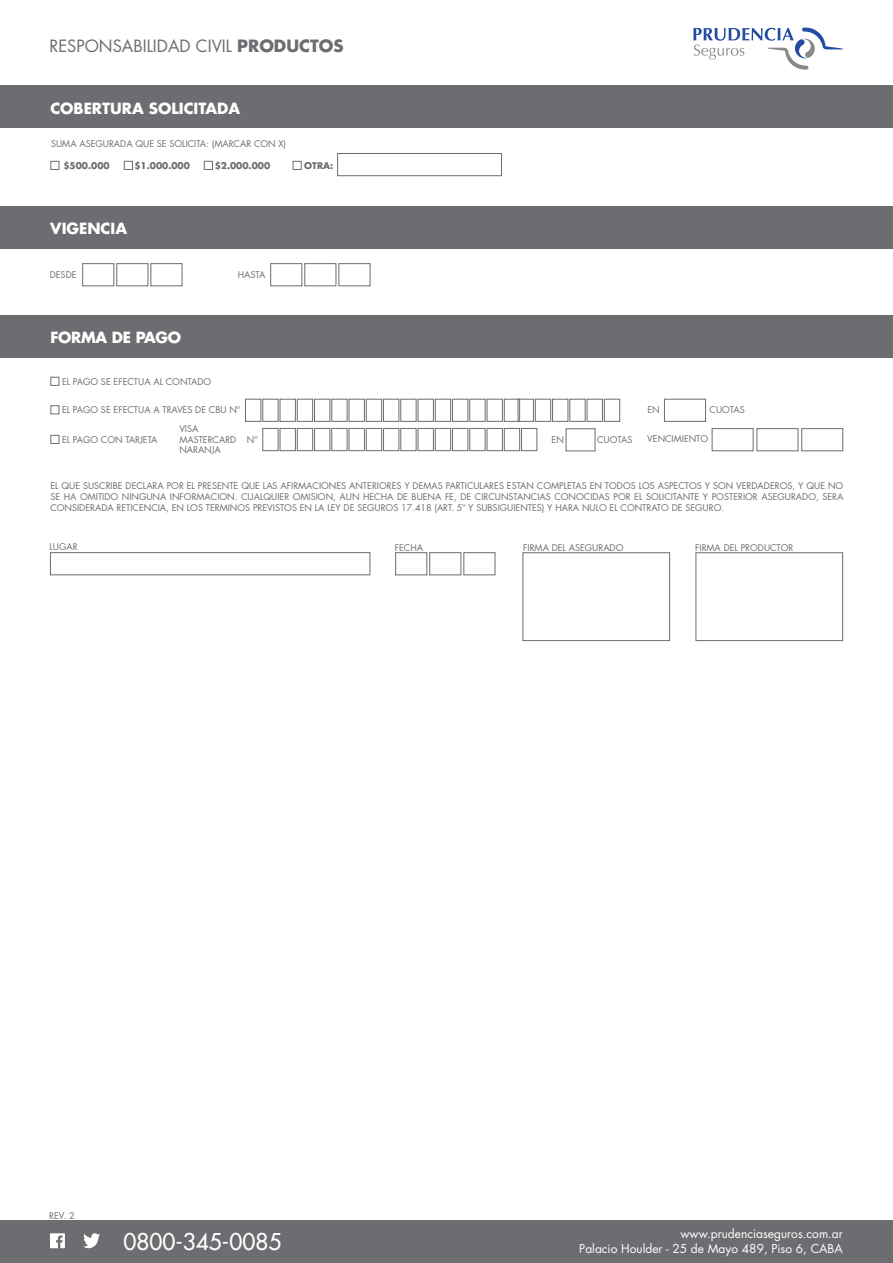
<style>
.page{position:relative;width:893px;height:1263px;background:#fff}
.page>*{position:absolute;margin:0;border:0;box-sizing:border-box;transform-origin:0 0}
.t1{font:500 22.5px "Futura Std";color:#fff}
.t2{font:16.5px "Futura Std";color:#6c6d70}
.t3{font:700 15px "Futura Std";color:#fff}
.t4{font:700 15px "Futura Std";letter-spacing:-.02em;color:#fff}
.t5{font:12px "Futura Std";color:#fff}
.t6{font:9px/10.6px "Futura Std";color:#6c6d70}
.t7{font:700 9px "Futura Std";color:#6c6d70}
.s1{font-weight:700}
</style>
<div class="page">
<div style="left:0;top:1220px;width:893px;height:43px;background:#6c6d70"></div>
<svg style="left:83px;top:1233px;width:17px;height:15px"></svg>
<svg style="left:50px;top:1233px;width:15px;height:15px"></svg>
<svg style="left:693px;top:28px;width:150px;height:42px"></svg>
<div style="left:0;top:86px;width:893px;height:42px;background:#6c6d70"></div>
<div style="left:0;top:315px;width:893px;height:43px;background:#6c6d70"></div>
<div style="left:50px;top:552px;width:320px;height:23px;border:1px solid #6c6d70"></div>
<div style="left:395px;top:552px;width:32px;height:23px;border:1px solid #6c6d70"></div>
<div style="left:430px;top:552px;width:31px;height:23px;border:1px solid #6c6d70"></div>
<div style="left:464px;top:552px;width:31px;height:23px;border:1px solid #6c6d70"></div>
<div style="left:696px;top:552px;width:147px;height:89px;border:1px solid #6c6d70"></div>
<div style="left:523px;top:552px;width:147px;height:89px;border:1px solid #6c6d70"></div>
<div style="left:263px;top:428px;width:15px;height:23px;border:1px solid #6c6d70"></div>
<div style="left:280px;top:428px;width:16px;height:23px;border:1px solid #6c6d70"></div>
<div style="left:297px;top:428px;width:16px;height:23px;border:1px solid #6c6d70"></div>
<div style="left:314px;top:428px;width:16px;height:23px;border:1px solid #6c6d70"></div>
<div style="left:332px;top:428px;width:15px;height:23px;border:1px solid #6c6d70"></div>
<div style="left:349px;top:428px;width:16px;height:23px;border:1px solid #6c6d70"></div>
<div style="left:366px;top:428px;width:16px;height:23px;border:1px solid #6c6d70"></div>
<div style="left:383px;top:428px;width:16px;height:23px;border:1px solid #6c6d70"></div>
<div style="left:401px;top:428px;width:15px;height:23px;border:1px solid #6c6d70"></div>
<div style="left:418px;top:428px;width:16px;height:23px;border:1px solid #6c6d70"></div>
<div style="left:435px;top:428px;width:16px;height:23px;border:1px solid #6c6d70"></div>
<div style="left:452px;top:428px;width:16px;height:23px;border:1px solid #6c6d70"></div>
<div style="left:470px;top:428px;width:15px;height:23px;border:1px solid #6c6d70"></div>
<div style="left:487px;top:428px;width:16px;height:23px;border:1px solid #6c6d70"></div>
<div style="left:504px;top:428px;width:16px;height:23px;border:1px solid #6c6d70"></div>
<div style="left:521px;top:428px;width:16px;height:23px;border:1px solid #6c6d70"></div>
<div style="left:245px;top:399px;width:16px;height:23px;border:1px solid #6c6d70"></div>
<div style="left:263px;top:399px;width:15px;height:23px;border:1px solid #6c6d70"></div>
<div style="left:280px;top:399px;width:16px;height:23px;border:1px solid #6c6d70"></div>
<div style="left:297px;top:399px;width:16px;height:23px;border:1px solid #6c6d70"></div>
<div style="left:314px;top:399px;width:16px;height:23px;border:1px solid #6c6d70"></div>
<div style="left:332px;top:399px;width:15px;height:23px;border:1px solid #6c6d70"></div>
<div style="left:349px;top:399px;width:16px;height:23px;border:1px solid #6c6d70"></div>
<div style="left:366px;top:399px;width:16px;height:23px;border:1px solid #6c6d70"></div>
<div style="left:383px;top:399px;width:16px;height:23px;border:1px solid #6c6d70"></div>
<div style="left:401px;top:399px;width:15px;height:23px;border:1px solid #6c6d70"></div>
<div style="left:418px;top:399px;width:16px;height:23px;border:1px solid #6c6d70"></div>
<div style="left:435px;top:399px;width:16px;height:23px;border:1px solid #6c6d70"></div>
<div style="left:452px;top:399px;width:16px;height:23px;border:1px solid #6c6d70"></div>
<div style="left:470px;top:399px;width:15px;height:23px;border:1px solid #6c6d70"></div>
<div style="left:487px;top:399px;width:16px;height:23px;border:1px solid #6c6d70"></div>
<div style="left:504px;top:399px;width:16px;height:23px;border:1px solid #6c6d70"></div>
<div style="left:518px;top:399px;width:16px;height:23px;border:1px solid #6c6d70"></div>
<div style="left:535px;top:399px;width:16px;height:23px;border:1px solid #6c6d70"></div>
<div style="left:552px;top:399px;width:16px;height:23px;border:1px solid #6c6d70"></div>
<div style="left:570px;top:399px;width:15px;height:23px;border:1px solid #6c6d70"></div>
<div style="left:587px;top:399px;width:16px;height:23px;border:1px solid #6c6d70"></div>
<div style="left:604px;top:399px;width:16px;height:23px;border:1px solid #6c6d70"></div>
<div style="left:664px;top:399px;width:42px;height:23px;border:1px solid #6c6d70"></div>
<div style="left:712px;top:428px;width:41px;height:23px;border:1px solid #6c6d70"></div>
<div style="left:757px;top:428px;width:41px;height:23px;border:1px solid #6c6d70"></div>
<div style="left:801px;top:428px;width:42px;height:23px;border:1px solid #6c6d70"></div>
<div style="left:51px;top:377px;width:8px;height:9px;border:1px solid #6c6d70"></div>
<div style="left:51px;top:161px;width:8px;height:9px;border:1px solid #6c6d70"></div>
<div style="left:124px;top:161px;width:9px;height:9px;border:1px solid #6c6d70"></div>
<div style="left:204px;top:161px;width:9px;height:9px;border:1px solid #6c6d70"></div>
<div style="left:293px;top:161px;width:8px;height:9px;border:1px solid #6c6d70"></div>
<div style="left:51px;top:405px;width:8px;height:9px;border:1px solid #6c6d70"></div>
<div style="left:51px;top:435px;width:8px;height:9px;border:1px solid #6c6d70"></div>
<div style="left:566px;top:428px;width:29px;height:23px;border:1px solid #6c6d70"></div>
<div style="left:337px;top:153px;width:165px;height:23px;border:1px solid #6c6d70"></div>
<div style="left:82px;top:263px;width:32px;height:23px;border:1px solid #6c6d70"></div>
<div style="left:117px;top:263px;width:31px;height:23px;border:1px solid #6c6d70"></div>
<div style="left:151px;top:263px;width:31px;height:23px;border:1px solid #6c6d70"></div>
<div style="left:270px;top:263px;width:32px;height:23px;border:1px solid #6c6d70"></div>
<div style="left:305px;top:263px;width:31px;height:23px;border:1px solid #6c6d70"></div>
<div style="left:339px;top:263px;width:31px;height:23px;border:1px solid #6c6d70"></div>
<div style="left:0;top:206px;width:893px;height:43px;background:#6c6d70"></div>
<h2 class="t2" style="left:49px;top:35px;width:296px">RESPONSABILIDAD CIVIL <span class="s1">PRODUCTOS</span></h2>
<h3 class="t3" style="left:50px;top:98px;width:191px">COBERTURA SOLICITADA</h3>
<p class="t6" style="left:51px;top:139px;width:237px">SUMA ASEGURADA QUE SE SOLICITA: (MARCAR CON X)</p>
<p class="t7" style="left:63px;top:160px;width:48px">$500.000</p>
<p class="t7" style="left:134px;top:160px;width:57px">$1.000.000</p>
<p class="t7" style="left:215px;top:160px;width:57px">$2.000.000</p>
<p class="t7" style="left:304px;top:160px;width:31px">OTRA:</p>
<h3 class="t3" style="left:50px;top:219px;width:78px">VIGENCIA</h3>
<p class="t6" style="left:50px;top:269px;width:28px">DESDE</p>
<p class="t6" style="left:238px;top:269px;width:29px">HASTA</p>
<h3 class="t4" style="left:50px;top:328px;width:132px">FORMA DE PAGO</h3>
<p class="t6" style="left:62px;top:376px;width:151px">EL PAGO SE EFECTUA AL CONTADO</p>
<p class="t6" style="left:62px;top:404px;width:179px">EL PAGO SE EFECTUA A TRAVES DE CBU Nº</p>
<p class="t6" style="left:647px;top:404px;width:14px">EN</p>
<p class="t6" style="left:710px;top:404px;width:37px">CUOTAS</p>
<p class="t6" style="left:552px;top:434px;width:14px">EN</p>
<p class="t6" style="left:597px;top:434px;width:37px">CUOTAS</p>
<p class="t6" style="left:179px;top:423px;width:59px">VISA<br>MASTERCARD<br>NARANJA</p>
<p class="t6" style="left:50px;top:481px;width:795px;text-align:justify">EL QUE SUSCRIBE DECLARA POR EL PRESENTE QUE LAS AFIRMACIONES ANTERIORES Y DEMAS PARTICULARES ESTAN COMPLETAS EN TODOS LOS ASPECTOS Y SON VERDADEROS, Y QUE NO SE HA OMITIDO NINGUNA INFORMACION. CUALQUIER OMISION, AUN HECHA DE BUENA FE, DE CIRCUNSTANCIAS CONOCIDAS POR EL SOLICITANTE Y POSTERIOR ASEGURADO, SERA CONSIDERADA RETICENCIA, EN LOS TERMINOS PREVISTOS EN LA LEY DE SEGUROS 17.418 (ART. 5º Y SUBSIGUIENTES) Y HARA NULO EL CONTRATO DE SEGURO.</p>
<p class="t6" style="left:647px;top:434px;width:63px">VENCIMIENTO</p>
<p class="t6" style="left:62px;top:434px;width:97px">EL PAGO CON TARJETA</p>
<p class="t6" style="left:247px;top:434px;width:12px">Nº</p>
<p class="t6" style="left:49px;top:542px;width:30px">LUGAR</p>
<p class="t6" style="left:395px;top:542px;width:30px">FECHA</p>
<p class="t6" style="left:523px;top:542px;width:102px">FIRMA DEL ASEGURADO</p>
<p class="t6" style="left:695px;top:542px;width:100px">FIRMA DEL PRODUCTOR</p>
<p class="t6" style="left:49px;top:1211px;width:27px">REV. 2</p>
<h3 class="t5" style="left:680px;top:1225px;width:164px">www.prudenciaseguros.com.ar</h3>
<h1 class="t1" style="left:123px;top:1227px;width:159px">0800-345-0085</h1>
<h3 class="t5" style="left:579px;top:1241px;width:265px">Palacio Houlder - 25 de Mayo 489, Piso 6, CABA</h3>
</div>
